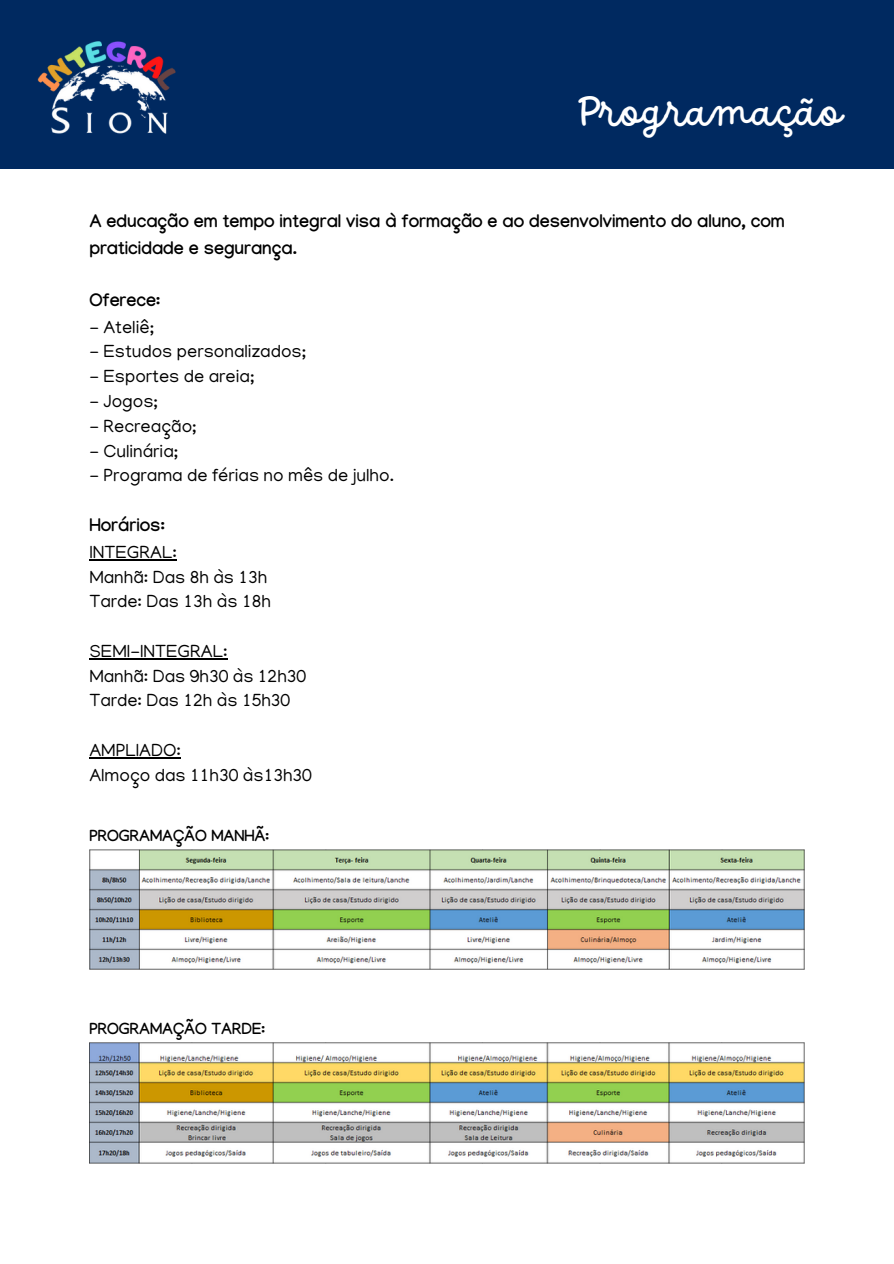
<style>
.page{position:relative;width:894px;height:1264px;background:#fff}
.page>*{position:absolute;margin:0;border:0;box-sizing:border-box;transform-origin:0 0}
.t1{font:45px "DO Script Regular";color:#fff}
.t2{font:18px/24.8px "Manjari";color:#000}
.t3{font:700 18px/27px "Manjari";color:#000}
.t4{font:700 16.05px "Manjari";color:#000}
.s1{font-weight:400}
</style>
<div class="page">
<div style="left:0;top:0;width:893px;height:168px;background:#002960"></div>
<img style="left:37px;top:41px;width:139px;height:93px">
<hr style="left:89px;top:559px;width:88px;height:1px;background:#000">
<hr style="left:89px;top:658px;width:139px;height:1px;background:#000">
<hr style="left:89px;top:757px;width:92px;height:1px;background:#000">
<img style="left:89px;top:849px;width:715px;height:120px">
<img style="left:89px;top:1042px;width:715px;height:121px">
<h3 class="t1" style="left:574px;top:86px;width:270px">Programação</h3>
<h1 class="t3" style="left:89px;top:211px;width:696px">A educação em tempo integral visa à formação e ao desenvolvimento do aluno, com praticidade e segurança.</h1>
<h2 class="t3" style="left:89px;top:289px;width:72px">Oferece:</h2>
<h2 class="t2" style="left:89px;top:317px;width:66px">- Ateliê;</h2>
<h2 class="t2" style="left:89px;top:342px;width:218px">- Estudos personalizados;</h2>
<h2 class="t2" style="left:89px;top:366px;width:167px">- Esportes de areia;</h2>
<h2 class="t2" style="left:89px;top:391px;width:70px">- Jogos;</h2>
<h2 class="t2" style="left:89px;top:416px;width:109px">- Recreação;</h2>
<h2 class="t2" style="left:89px;top:441px;width:90px">- Culinária;</h2>
<h2 class="t2" style="left:89px;top:465px;width:306px">- Programa de férias no mês de julho.</h2>
<h3 class="t3" style="left:89px;top:514px;width:89px">Horários:<br><span class="s1">INTEGRAL:</span></h3>
<h3 class="t2" style="left:89px;top:567px;width:183px">Manhã: Das 8h às 13h<br>Tarde: Das 13h às 18h</h3>
<h3 class="t2" style="left:89px;top:641px;width:218px">SEMI-INTEGRAL:<br>Manhã: Das 9h30 às 12h30<br>Tarde: Das 12h às 15h30</h3>
<h3 class="t2" style="left:89px;top:740px;width:224px">AMPLIADO:<br>Almoço das 11h30 às13h30</h3>
<p class="t4" style="left:89px;top:828px;width:181px">PROGRAMAÇÃO MANHÃ:</p>
<p class="t4" style="left:89px;top:1022px;width:177px">PROGRAMAÇÃO TARDE:</p>
</div>
